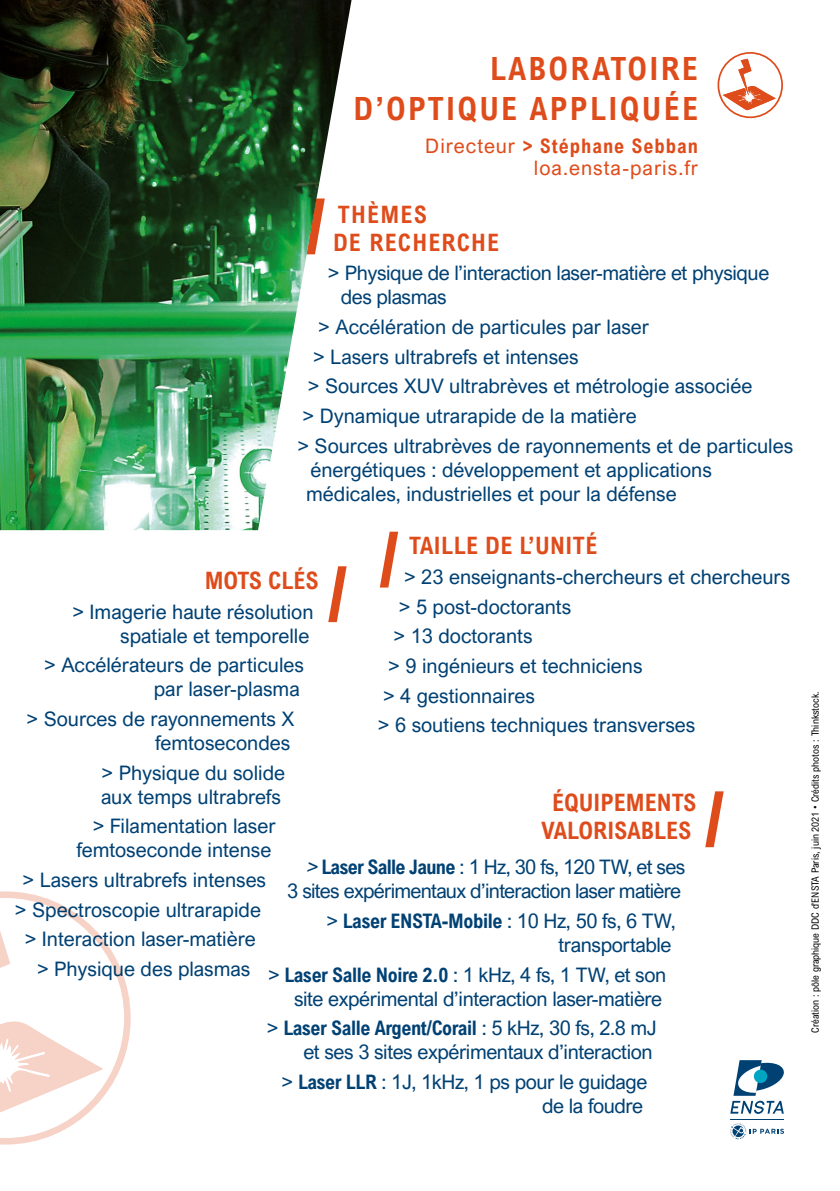
<style>
.page{position:relative;width:840px;height:1191px;background:#fff}
.page>*{position:absolute;margin:0;border:0;box-sizing:border-box;transform-origin:0 0}
.t1{font:700 32px/40px "Arial Nova Cond";letter-spacing:.07em;color:#df4c1b;text-align:right}
.t2{font:700 24px/28px "Arial Nova Cond";color:#df4c1b;text-align:center}
.t3{font:700 24px/28px "Arial Nova Cond";letter-spacing:.05em;color:#df4c1b}
.t4{font:700 24px "Arial Nova Cond";letter-spacing:.02em;color:#df4c1b}
.t5{font:20px/24px "Arial Nova";color:#004174;text-align:right}
.t6{font:20px/29.6px "Arial Nova";letter-spacing:-.02em;color:#004174;text-align:right}
.t7{font:20px/24px "Arial Nova";letter-spacing:-.035em;color:#004174;text-align:right}
.t8{font:700 20px "Arial Nova Cond";letter-spacing:-.02em;color:#004174}
.t9{font:700 20px "Arial Nova Cond";letter-spacing:.05em;color:#df4c1b}
.t10{font:20px "Arial Nova";letter-spacing:.05em;color:#df4c1b}
.t11{font:10px "Arial Nova Cond";color:#000}
.s1{font-family:"Arial Nova";font-weight:400}
.s2{font-style:italic}
.s3{font-family:"Arial Nova Cond";font-weight:700}
</style>
<div class="page">
<div style="left:717px;top:52px;width:65px;height:66px;border:2px solid #df4c1b;border-radius:50%"></div>
<svg style="left:722px;top:59px;width:53px;height:51px"></svg>
<svg style="left:328px;top:566px;width:18px;height:56px"></svg>
<svg style="left:380px;top:531px;width:18px;height:56px"></svg>
<svg style="left:705px;top:791px;width:18px;height:56px"></svg>
<svg style="left:0;top:891px;width:131px;height:253px"></svg>
<img style="left:0;top:0;width:351px;height:530px">
<svg style="left:730px;top:1123px;width:53px;height:16px"></svg>
<svg style="left:730px;top:1060px;width:54px;height:53px"></svg>
<hr style="left:730px;top:1119px;width:53px;height:1px;background:#004174">
<h1 class="t1" style="left:353px;top:48px;width:346px">LABORATOIRE<br>D’OPTIQUE APPLIQUÉE</h1>
<p class="t9" style="left:425px;top:134px;width:274px"><span class="s1">Directeur</span> &gt; Stéphane Sebban</p>
<p class="t10" style="left:533px;top:157px;width:165px">loa.ensta-paris.fr</p>
<p class="t3" style="left:333px;top:199px;width:168px">THÈMES<br>DE RECHERCHE</p>
<p class="t6" style="left:340px;top:261px;width:430px;line-height:24px;text-align:left;text-indent:-13px">&gt; Physique de l’interaction laser-matière et physique des plasmas</p>
<p class="t5" style="left:318px;top:315px;width:332px">&gt; Accélération de particules par laser</p>
<p class="t5" style="left:313px;top:344px;width:267px">&gt; Lasers ultrabrefs et intenses</p>
<p class="t5" style="left:308px;top:374px;width:446px">&gt; Sources XUV ultrabrèves et métrologie associée</p>
<p class="t5" style="left:302px;top:404px;width:335px">&gt; Dynamique utrarapide de la matière</p>
<p class="t5" style="left:297px;top:433px;width:497px">&gt; Sources ultrabrèves de rayonnements et de particules</p>
<p class="t5" style="left:306px;top:457px;width:407px;text-align:left">énergétiques : développement et applications médicales, industrielles et pour la défense</p>
<p class="t4" style="left:409px;top:531px;width:189px">TAILLE DE L’UNITÉ</p>
<p class="t5" style="left:404px;top:565px;width:387px">&gt; 23 enseignants-chercheurs et chercheurs</p>
<p class="t5" style="left:398px;top:594px;width:174px">&gt; 5 post-doctorants</p>
<p class="t5" style="left:393px;top:624px;width:140px">&gt; 13 doctorants</p>
<p class="t5" style="left:388px;top:654px;width:255px">&gt; 9 ingénieurs et techniciens</p>
<p class="t5" style="left:383px;top:683px;width:153px">&gt; 4 gestionnaires</p>
<p class="t5" style="left:377px;top:713px;width:319px">&gt; 6 soutiens techniques transverses</p>
<p class="t2" style="left:204px;top:566px;width:115px">MOTS CLÉS</p>
<p class="t5" style="left:72px;top:599px;width:242px">&gt; Imagerie haute résolution spatiale et temporelle</p>
<p class="t5" style="left:44px;top:653px;width:261px">&gt; Accélérateurs de particules par laser-plasma</p>
<p class="t5" style="left:27px;top:707px;width:269px">&gt; Sources de rayonnements X femtosecondes</p>
<p class="t5" style="left:101px;top:760px;width:185px;text-align:left">&gt; Physique du solide aux temps ultrabrefs</p>
<p class="t5" style="left:76px;top:814px;width:201px">&gt; Filamentation laser femtoseconde intense</p>
<p class="t5" style="left:15px;top:865px;width:252px;line-height:29.6px;text-align:center">&gt; Lasers ultrabrefs intenses &gt; Spectroscopie ultrarapide &gt; Interaction laser-matière<br>&gt; Physique des plasmas</p>
<p class="t2" style="left:541px;top:788px;width:156px">ÉQUIPEMENTS<br>VALORISABLES</p>
<p class="t7" style="left:287px;top:855px;width:399px"><span class="s2">&gt;</span> <span class="s3">Laser Salle Jaune</span> : 1 Hz, 30 fs, 120 TW, et ses<br>3 sites expérimentaux d’interaction laser matière</p>
<p class="t8" style="left:326px;top:908px;width:350px"><span class="s1">&gt;</span> Laser ENSTA-Mobile <span class="s1">: 10 Hz, 50 fs, 6 TW,</span></p>
<p class="t6" style="left:268px;top:930px;width:405px">transportable<br>&gt; <span class="s3">Laser Salle Noire 2.0</span> : 1 kHz, 4 fs, 1 TW, et son</p>
<p class="t6" style="left:294px;top:983px;width:369px">site expérimental d’interaction laser-matière</p>
<p class="t8" style="left:267px;top:1015px;width:391px"><span class="s1">&gt;</span> Laser Salle Argent/Corail <span class="s1">: 5 kHz, 30 fs, 2.8 mJ</span></p>
<p class="t6" style="left:281px;top:1037px;width:372px">et ses 3 sites expérimentaux d’interaction<br>&gt; <span class="s3">Laser LLR</span> : 1J, 1kHz, 1 ps pour le guidage</p>
<p class="t6" style="left:542px;top:1091px;width:102px">de la foudre</p>
<p class="t11" style="left:808px;top:1032px;width:343px;rotate:-90deg">Création : pôle graphique DDC d’ENSTA Paris, juin 2021 • Crédits photos : Thinkstock.</p>
</div>
